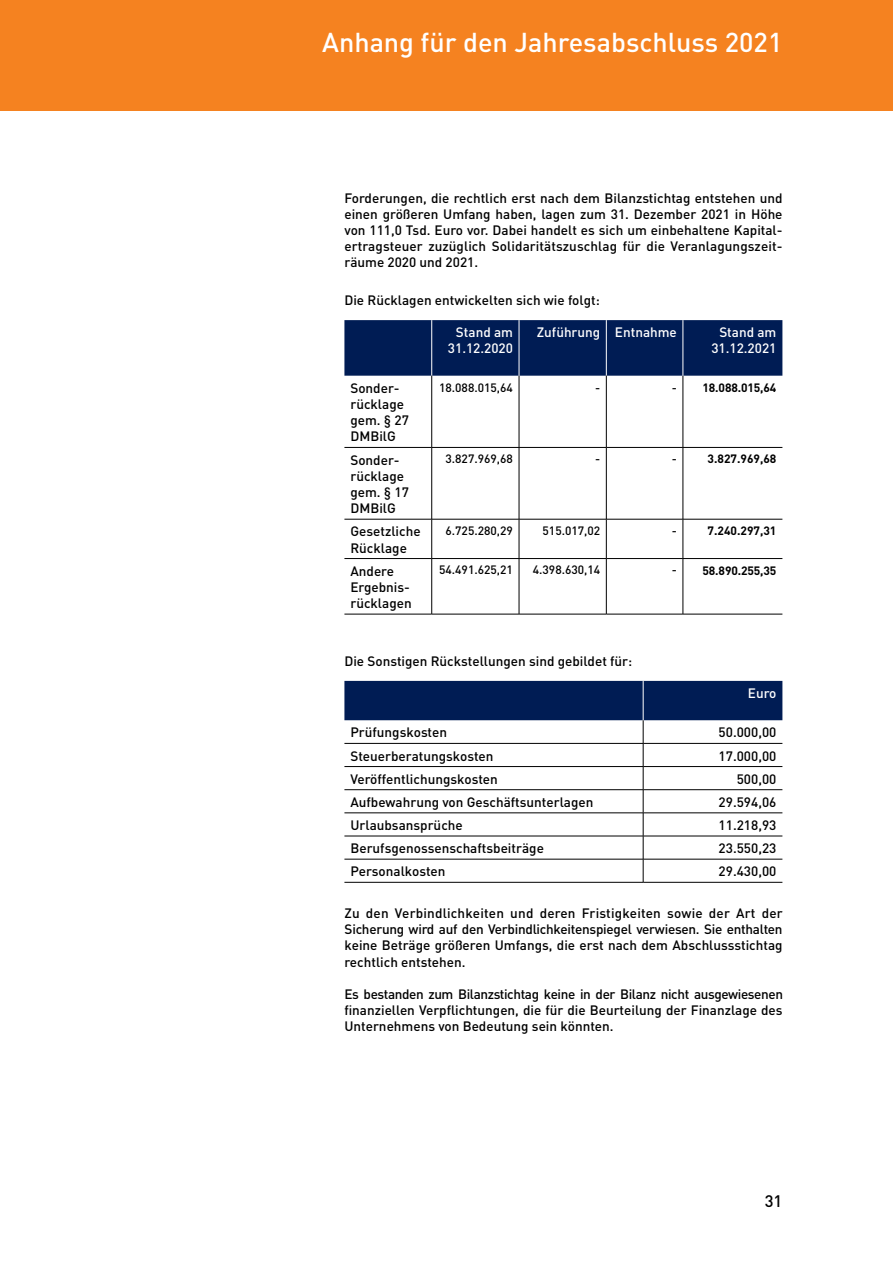
<style>
.page{position:relative;width:893px;height:1263px;background:#fff}
.page>*{position:absolute;margin:0;border:0;box-sizing:border-box;transform-origin:0 0}
.t1{font:500 27px "DIN";color:#fff}
.t2{font:500 16.5px "DIN";color:#000}
.t3{font:500 13.5px/16.2px "DIN";color:#000}
.t4{font:500 13.5px/16.2px "DIN";color:#fff;text-align:center}
.t5{font:500 12px "DIN";color:#000}
.t6{font:700 12px "DIN";letter-spacing:-.01em;color:#000}
.s1{font-weight:500}
</style>
<div class="page">
<div style="left:0;top:0;width:893px;height:111px;background:#f58220"></div>
<div style="left:344px;top:320px;width:438px;height:56px;background:#001c54"></div>
<hr style="left:683px;top:376px;width:1px;height:71px;background:#000">
<hr style="left:344px;top:447px;width:88px;height:1px;background:#000">
<hr style="left:432px;top:447px;width:87px;height:1px;background:#000">
<hr style="left:519px;top:447px;width:87px;height:1px;background:#000">
<hr style="left:606px;top:447px;width:77px;height:1px;background:#000">
<hr style="left:683px;top:447px;width:99px;height:1px;background:#000">
<hr style="left:683px;top:448px;width:1px;height:71px;background:#000">
<hr style="left:344px;top:519px;width:88px;height:1px;background:#000">
<hr style="left:432px;top:519px;width:87px;height:1px;background:#000">
<hr style="left:519px;top:519px;width:87px;height:1px;background:#000">
<hr style="left:606px;top:519px;width:77px;height:1px;background:#000">
<hr style="left:683px;top:519px;width:99px;height:1px;background:#000">
<hr style="left:683px;top:519px;width:1px;height:39px;background:#000">
<hr style="left:344px;top:558px;width:88px;height:1px;background:#000">
<hr style="left:432px;top:558px;width:87px;height:1px;background:#000">
<hr style="left:519px;top:558px;width:87px;height:1px;background:#000">
<hr style="left:606px;top:558px;width:77px;height:1px;background:#000">
<hr style="left:683px;top:558px;width:99px;height:1px;background:#000">
<hr style="left:683px;top:559px;width:1px;height:55px;background:#000">
<hr style="left:683px;top:320px;width:1px;height:56px;background:#fff">
<hr style="left:431px;top:448px;width:1px;height:71px;background:#000">
<hr style="left:519px;top:448px;width:1px;height:71px;background:#000">
<hr style="left:606px;top:448px;width:1px;height:71px;background:#000">
<hr style="left:431px;top:519px;width:1px;height:39px;background:#000">
<hr style="left:519px;top:519px;width:1px;height:39px;background:#000">
<hr style="left:606px;top:519px;width:1px;height:39px;background:#000">
<hr style="left:431px;top:559px;width:1px;height:55px;background:#000">
<hr style="left:519px;top:559px;width:1px;height:55px;background:#000">
<hr style="left:606px;top:559px;width:1px;height:55px;background:#000">
<hr style="left:431px;top:320px;width:1px;height:56px;background:#fff">
<hr style="left:606px;top:320px;width:1px;height:56px;background:#fff">
<hr style="left:431px;top:376px;width:1px;height:71px;background:#000">
<hr style="left:519px;top:376px;width:1px;height:71px;background:#000">
<hr style="left:606px;top:376px;width:1px;height:71px;background:#000">
<hr style="left:519px;top:320px;width:1px;height:56px;background:#fff">
<hr style="left:344px;top:614px;width:88px;height:1px;background:#000">
<hr style="left:432px;top:614px;width:87px;height:1px;background:#000">
<hr style="left:519px;top:614px;width:87px;height:1px;background:#000">
<hr style="left:606px;top:614px;width:77px;height:1px;background:#000">
<hr style="left:683px;top:614px;width:99px;height:1px;background:#000">
<svg style="left:344px;top:681px;width:438px;height:201px"></svg>
<hr style="left:643px;top:681px;width:1px;height:39px;background:#fff">
<hr style="left:344px;top:882px;width:299px;height:1px;background:#000">
<hr style="left:643px;top:882px;width:139px;height:1px;background:#000">
<h1 class="t1" style="left:322px;top:25px;width:462px">Anhang für den Jahresabschluss 2021</h1>
<p class="t3" style="left:344px;top:189px;width:440px;text-align:justify">Forderungen, die rechtlich erst nach dem Bilanzstichtag entstehen und einen größeren Umfang haben, lagen zum 31. Dezember 2021 in Höhe von 111,0 Tsd. Euro vor. Dabei handelt es sich um einbehaltene Kapital&shy;ertragsteuer zuzüglich Solidaritätszuschlag für die Veranlagungszeit&shy;räume 2020 und 2021.</p>
<p class="t3" style="left:344px;top:292px;width:257px">Die Rücklagen entwickelten sich wie folgt:</p>
<p class="t4" style="left:448px;top:324px;width:67px">Stand am<br>31.12.2020</p>
<p class="t4" style="left:537px;top:324px;width:142px">Zuführung Entnahme</p>
<p class="t4" style="left:711px;top:324px;width:67px">Stand am<br>31.12.2021</p>
<p class="t3" style="left:350px;top:379px;width:60px">Sonder&shy;rücklage gem. § 27<br>DMBilG</p>
<p class="t5" style="left:439px;top:380px;width:75px">18.088.015,64</p>
<p class="t5" style="left:595px;top:380px;width:7px">-</p>
<p class="t6" style="left:672px;top:379px;width:106px"><span class="s1">-</span> 18.088.015,64</p>
<p class="t3" style="left:350px;top:451px;width:60px">Sonder&shy;rücklage gem. § 17<br>DMBilG</p>
<p class="t5" style="left:445px;top:451px;width:69px">3.827.969,68</p>
<p class="t5" style="left:595px;top:451px;width:7px">-</p>
<p class="t5" style="left:672px;top:451px;width:7px">-</p>
<p class="t6" style="left:708px;top:451px;width:70px">3.827.969,68</p>
<p class="t3" style="left:350px;top:523px;width:72px">Gesetzliche<br>Rücklage</p>
<p class="t5" style="left:445px;top:523px;width:69px">6.725.280,29</p>
<p class="t5" style="left:543px;top:523px;width:59px">515.017,02</p>
<p class="t5" style="left:672px;top:523px;width:7px">-</p>
<p class="t6" style="left:708px;top:523px;width:70px">7.240.297,31</p>
<p class="t3" style="left:350px;top:562px;width:63px">Andere<br>Ergebnis&shy;rücklagen</p>
<p class="t5" style="left:439px;top:562px;width:75px">54.491.625,21</p>
<p class="t5" style="left:533px;top:562px;width:69px">4.398.630,14</p>
<p class="t6" style="left:672px;top:562px;width:106px"><span class="s1">-</span> 58.890.255,35</p>
<p class="t3" style="left:344px;top:652px;width:289px">Die Sonstigen Rückstellungen sind gebildet für:</p>
<p class="t4" style="left:748px;top:685px;width:30px">Euro</p>
<p class="t3" style="left:350px;top:724px;width:98px">Prüfungskosten</p>
<p class="t3" style="left:719px;top:724px;width:59px">50.000,00</p>
<p class="t3" style="left:350px;top:747px;width:145px">Steuerberatungskosten</p>
<p class="t3" style="left:719px;top:747px;width:59px">17.000,00</p>
<p class="t3" style="left:350px;top:770px;width:149px">Veröffentlichungskosten</p>
<p class="t3" style="left:737px;top:770px;width:41px">500,00</p>
<p class="t3" style="left:350px;top:793px;width:245px">Aufbewahrung von Geschäftsunterlagen</p>
<p class="t3" style="left:719px;top:793px;width:59px">29.594,06</p>
<p class="t3" style="left:350px;top:816px;width:114px">Urlaubsansprüche</p>
<p class="t3" style="left:719px;top:816px;width:59px">11.218,93</p>
<p class="t3" style="left:350px;top:840px;width:195px">Berufsgenossenschaftsbeiträge</p>
<p class="t3" style="left:719px;top:840px;width:59px">23.550,23</p>
<p class="t3" style="left:350px;top:863px;width:97px">Personalkosten</p>
<p class="t3" style="left:719px;top:863px;width:59px">29.430,00</p>
<p class="t3" style="left:344px;top:904px;width:440px;text-align:justify">Zu den Verbindlichkeiten und deren Fristigkeiten sowie der Art der Sicherung wird auf den Verbindlichkeitenspiegel verwiesen. Sie enthalten keine Beträge größeren Umfangs, die erst nach dem Abschlussstichtag rechtlich entstehen.</p>
<p class="t3" style="left:344px;top:985px;width:440px;text-align:justify">Es bestanden zum Bilanzstichtag keine in der Bilanz nicht ausgewiesenen finanziellen Verpflichtungen, die für die Beurteilung der Finanzlage des Unternehmens von Bedeutung sein könnten.</p>
<p class="t2" style="left:765px;top:1190px;width:19px">31</p>
</div>
